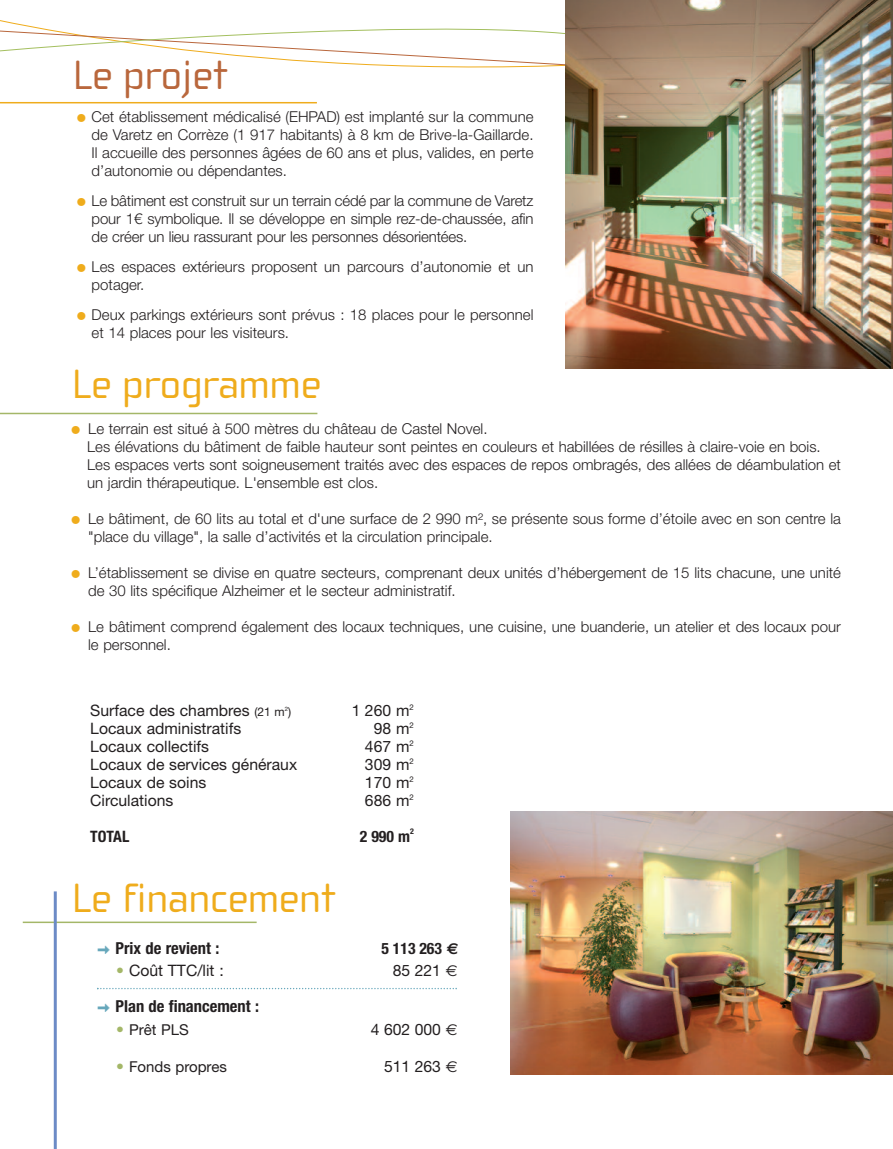
<style>
.page{position:relative;width:893px;height:1149px;background:#fff}
.page>*{position:absolute;margin:0;border:0;box-sizing:border-box;transform-origin:0 0}
.t1{font:42px "Cholla Wide";color:#efac1c}
.t2{font:42px "Cholla Wide";color:#b9673c}
.t3{font:700 condensed 16.5px "Helvetica Neue";color:#231f20}
.t4{font:15.75px "Helvetica Neue";color:#231f20}
.t5{font:700 condensed 15.75px "Helvetica Neue";color:#231f20}
.t6{font:300 15px/18px "Helvetica Neue";color:#231f20}
.t7{font:15px "Helvetica Neue";color:#231f20}
.t8{font:700 condensed 7.8px "Helvetica Neue";color:#231f20}
.s1{font-size:22.5px;color:#efac1c}
.s2{font-size:12px}
.s3{font-family:"Fleches Left Right";font-weight:400;font-stretch:normal;font-size:15.75px;color:#66a7bb}
.s4{font-family:"Euro Sans";font-stretch:normal}
.s5{color:#a4b768}
.s6{font-family:"Euro Sans"}
.s7{font-size:15.75px;color:#a4b768}
</style>
<div class="page">
<svg style="left:0;top:0;width:566px;height:70px"></svg>
<img style="left:566px;top:0;width:327px;height:368px">
<hr style="left:23px;top:921px;width:234px;height:1px;background:#a4b768">
<hr style="left:0;top:102px;width:317px;height:1px;background:#efac1c">
<hr style="left:0;top:412px;width:317px;height:2px;background:#a4b768">
<img style="left:511px;top:811px;width:382px;height:262px">
<hr style="left:54px;top:891px;width:3px;height:257px;background:#6c8bc6">
<h1 class="t2" style="left:73px;top:50px;width:156px">Le projet</h1>
<p class="t6" style="left:92px;top:107px;width:443px;text-align:justify;text-indent:-16px"><span class="s1">•</span> Cet établissement médicalisé (EHPAD) est implanté sur la commune de Varetz en Corrèze (1 917 habitants) à 8 km de Brive-la-Gaillarde.<br>Il accueille des personnes âgées de 60 ans et plus, valides, en perte d’autonomie ou dépendantes.</p>
<p class="t6" style="left:92px;top:191px;width:443px;text-align:justify;text-indent:-16px"><span class="s1">•</span> Le bâtiment est construit sur un terrain cédé par la commune de Varetz pour 1€ symbolique. Il se développe en simple rez-de-chaussée, afin de créer un lieu rassurant pour les personnes désorientées.</p>
<p class="t6" style="left:92px;top:257px;width:443px;text-indent:-16px"><span class="s1">•</span> Les espaces extérieurs proposent un parcours d’autonomie et un potager.</p>
<p class="t6" style="left:92px;top:305px;width:443px;text-indent:-16px"><span class="s1">•</span> Deux parkings extérieurs sont prévus : 18 places pour le personnel et 14 places pour les visiteurs.</p>
<h1 class="t1" style="left:72px;top:359px;width:250px">Le programme</h1>
<p class="t6" style="left:87px;top:418px;width:755px;text-indent:-17px"><span class="s1">•</span> Le terrain est situé à 500 mètres du château de Castel Novel.<br>Les élévations du bâtiment de faible hauteur sont peintes en couleurs et habillées de résilles à claire-voie en bois.<br>Les espaces verts sont soigneusement traités avec des espaces de repos ombragés, des allées de déambulation et un jardin thérapeutique. L'ensemble est clos.</p>
<p class="t6" style="left:88px;top:508px;width:754px;text-indent:-18px"><span class="s1">•</span> Le bâtiment, de 60 lits au total et d'une surface de 2 990 m², se présente sous forme d’étoile avec en son centre la "place du village", la salle d’activités et la circulation principale.</p>
<p class="t6" style="left:88px;top:562px;width:754px;text-indent:-18px"><span class="s1">•</span> L’établissement se divise en quatre secteurs, comprenant deux unités d’hébergement de 15 lits chacune, une unité de 30 lits spécifique Alzheimer et le secteur administratif.</p>
<p class="t6" style="left:88px;top:616px;width:754px;text-indent:-18px"><span class="s1">•</span> Le bâtiment comprend également des locaux techniques, une cuisine, une buanderie, un atelier et des locaux pour le personnel.</p>
<p class="t4" style="left:90px;top:704px;width:202px">Surface des chambres <span class="s2">(21 m</span><sup>2</sup><span class="s2">)</span></p>
<p class="t4" style="left:352px;top:704px;width:64px">1 260 m<sup>2</sup></p>
<p class="t4" style="left:90px;top:722px;width:152px">Locaux administratifs</p>
<p class="t4" style="left:374px;top:722px;width:42px">98 m<sup>2</sup></p>
<p class="t4" style="left:90px;top:740px;width:120px">Locaux collectifs</p>
<p class="t4" style="left:365px;top:740px;width:50px">467 m<sup>2</sup></p>
<p class="t4" style="left:90px;top:758px;width:208px">Locaux de services généraux</p>
<p class="t4" style="left:365px;top:758px;width:50px">309 m<sup>2</sup></p>
<p class="t4" style="left:90px;top:776px;width:118px">Locaux de soins</p>
<p class="t4" style="left:365px;top:776px;width:50px">170 m<sup>2</sup></p>
<p class="t4" style="left:90px;top:794px;width:85px">Circulations</p>
<p class="t4" style="left:365px;top:794px;width:50px">686 m<sup>2</sup></p>
<p class="t5" style="left:90px;top:826px;width:41px">TOTAL</p>
<p class="t5" style="left:360px;top:826px;width:52px">2 990 m</p>
<p class="t8" style="left:410px;top:826px;width:5px">2</p>
<h1 class="t1" style="left:72px;top:872px;width:265px">Le financement</h1>
<p class="t3" style="left:97px;top:937px;width:124px"><span class="s3">g</span> Prix de revient :</p>
<p class="t5" style="left:382px;top:938px;width:79px">5 113 263 <span class="s4">€</span></p>
<p class="t4" style="left:116px;top:964px;width:109px"><span class="s5">•</span> Coût TTC/lit :</p>
<p class="t4" style="left:393px;top:964px;width:66px">85 221 <span class="s6">€</span></p>
<p class="t3" style="left:97px;top:995px;width:163px"><span class="s3">g</span> Plan de financement :</p>
<p class="t7" style="left:116px;top:1023px;width:74px"><span class="s7">•</span> Prêt PLS</p>
<p class="t4" style="left:371px;top:1023px;width:88px">4 602 000 <span class="s6">€</span></p>
<p class="t7" style="left:116px;top:1061px;width:112px"><span class="s7">•</span> Fonds propres</p>
<p class="t4" style="left:384px;top:1060px;width:75px">511 263 <span class="s6">€</span></p>
</div>
